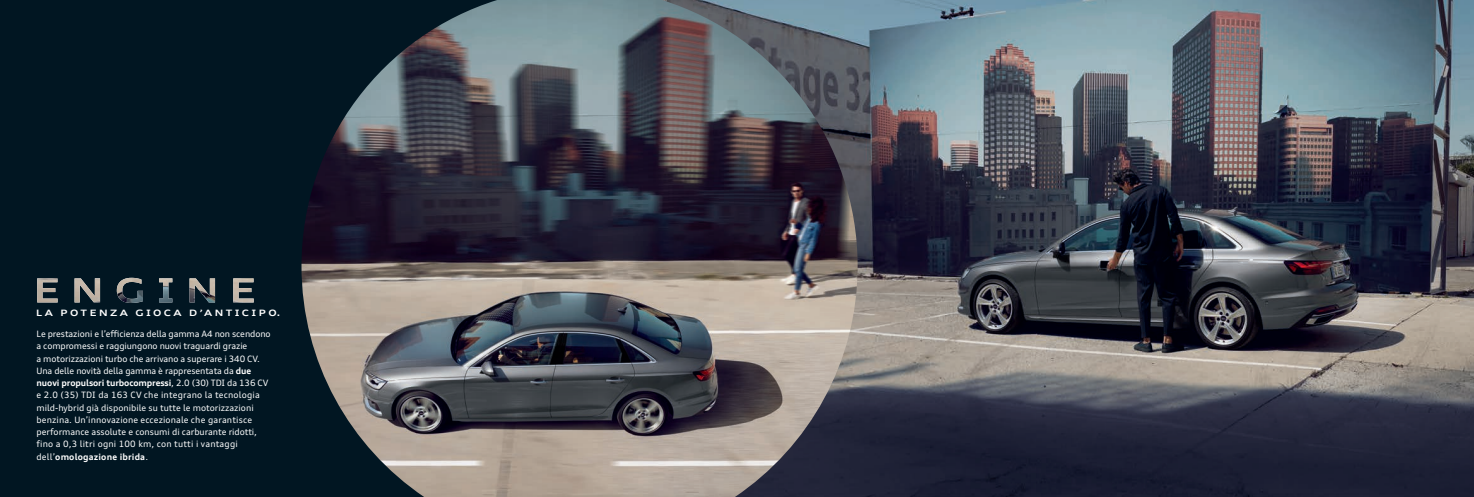
<style>
.page{position:relative;width:1474px;height:497px;background:#fff}
.page>*{position:absolute;margin:0;border:0;box-sizing:border-box;transform-origin:0 0}
.t1{font:8.75px/12.2px "Audi Type";color:#fff}
.t2{font:8.75px/12.2px "Audi Type";letter-spacing:.02em;color:#fff}
.t3{font:700 expanded 8.75px "Audi Type";letter-spacing:.28em;color:#fff}
.s1{font-weight:700}
</style>
<div class="page">
<div style="left:0;top:0;width:756px;height:496px;background:#011622"></div>
<img style="left:37px;top:277px;width:217px;height:25px">
<img style="left:857px;top:0;width:616px;height:496px">
<img style="left:301px;top:0;width:556px;height:496px">
<p class="t3" style="left:36px;top:307px;width:245px">LA POTENZA GIOCA D’ANTICIPO.</p>
<p class="t1" style="left:37px;top:327px;width:236px">Le prestazioni e l’efficienza della gamma A4 non scendono</p>
<p class="t1" style="left:37px;top:339px;width:212px">a compromessi e raggiungono nuovi traguardi grazie</p>
<p class="t1" style="left:37px;top:351px;width:225px">a motorizzazioni turbo che arrivano a superare i 340 CV.</p>
<p class="t1" style="left:37px;top:364px;width:233px">Una delle novità della gamma è rappresentata da <span class="s1">due nuovi propulsori turbocompressi</span>, 2.0 (30) TDI da 136 CV</p>
<p class="t2" style="left:37px;top:388px;width:225px">e 2.0 (35) TDI da 163 CV che integrano la tecnologia</p>
<p class="t1" style="left:37px;top:400px;width:222px">mild-hybrid già disponibile su tutte le motorizzazioni benzina. Un’innovazione eccezionale che garantisce performance assolute e consumi di carburante ridotti,</p>
<p class="t2" style="left:37px;top:437px;width:203px">fino a 0,3 litri ogni 100 km, con tutti i vantaggi dell’<span class="s1">omologazione ibrida</span>.</p>
</div>
